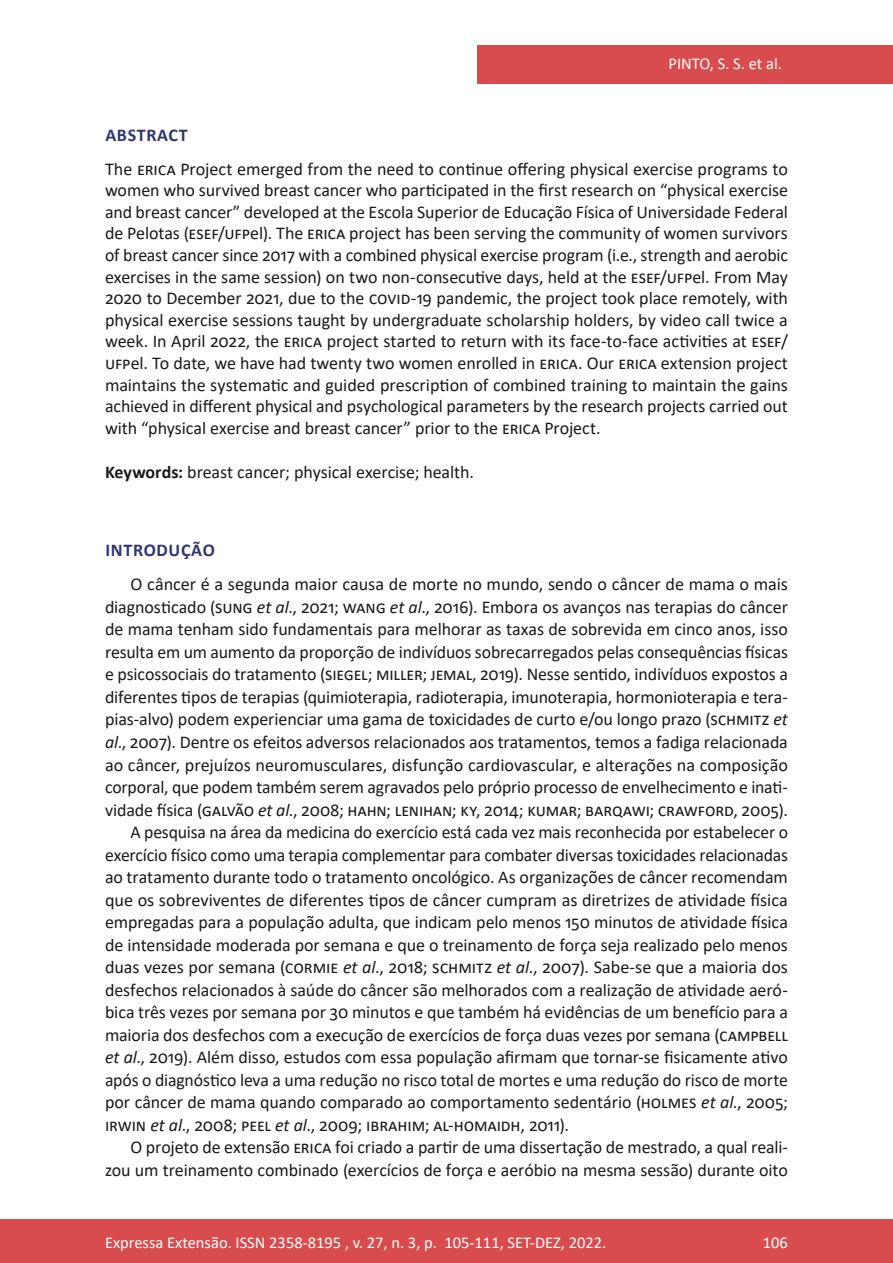
<style>
.page{position:relative;width:893px;height:1263px;background:#fff}
.page>*{position:absolute;margin:0;border:0;box-sizing:border-box;transform-origin:0 0}
.t1{font:18px/21.6px "Calibri";letter-spacing:-.005em;color:#1a1a1a;text-align:justify}
.t2{font:700 18px "Calibri";letter-spacing:.04em;color:#2e3570}
.t3{font:16.5px "Calibri";color:#fff}
.s1{font-weight:700}
.s2{font-style:italic}
</style>
<div class="page">
<div style="left:477px;top:45px;width:416px;height:39px;background:#d94c4d"></div>
<div style="left:0;top:1219px;width:893px;height:44px;background:#d94c4d"></div>
<p class="t3" style="left:668px;top:52px;width:115px">PINTO, S. S. et al.</p>
<p class="t2" style="left:105px;top:122px;width:84px">ABSTRACT</p>
<p class="t1" style="left:105px;top:157px;width:684px">The ERICA Project emerged from the need to continue offering physical exercise programs to women who survived breast cancer who participated in the first research on “physical exercise and breast cancer” developed at the Escola Superior de Educação Física of Universidade Federal de Pelotas (ESEF/UFPel). The ERICA project has been serving the community of women survivors of breast cancer since 2017 with a combined physical exercise program (i.e., strength and aerobic exercises in the same session) on two non-consecutive days, held at the ESEF/UFPel. From May 2020 to December 2021, due to the COVID-19 pandemic, the project took place remotely, with physical exercise sessions taught by undergraduate scholarship holders, by video call twice a week. In April 2022, the ERICA project started to return with its face-to-face activities at ESEF/ UFPel. To date, we have had twenty two women enrolled in ERICA. Our ERICA extension project maintains the systematic and guided prescription of combined training to maintain the gains achieved in different physical and psychological parameters by the research projects carried out with “physical exercise and breast cancer” prior to the ERICA Project.</p>
<p class="t1" style="left:105px;top:461px;width:370px"><span class="s1">Keywords:</span> breast cancer; physical exercise; health.</p>
<p class="t2" style="left:105px;top:537px;width:111px">INTRODUÇÃO</p>
<p class="t1" style="left:130px;top:573px;width:659px">O câncer é a segunda maior causa de morte no mundo, sendo o câncer de mama o mais</p>
<p class="t1" style="left:105px;top:596px;width:684px">diagnosticado (SUNG <span class="s2">et al</span>., 2021; WANG <span class="s2">et al</span>., 2016). Embora os avanços nas terapias do câncer</p>
<p class="t1" style="left:105px;top:618px;width:684px">de mama tenham sido fundamentais para melhorar as taxas de sobrevida em cinco anos, isso</p>
<p class="t1" style="left:105px;top:641px;width:684px">resulta em um aumento da proporção de indivíduos sobrecarregados pelas consequências físicas</p>
<p class="t1" style="left:105px;top:663px;width:684px">e psicossociais do tratamento (SIEGEL; MILLER; JEMAL, 2019). Nesse sentido, indivíduos expostos a</p>
<p class="t1" style="left:105px;top:686px;width:684px">diferentes tipos de terapias (quimioterapia, radioterapia, imunoterapia, hormonioterapia e tera-</p>
<p class="t1" style="left:105px;top:708px;width:684px">pias-alvo) podem experienciar uma gama de toxicidades de curto e/ou longo prazo (SCHMITZ <span class="s2">et</span></p>
<p class="t1" style="left:105px;top:731px;width:684px"><span class="s2">al</span>., 2007). Dentre os efeitos adversos relacionados aos tratamentos, temos a fadiga relacionada</p>
<p class="t1" style="left:105px;top:753px;width:684px">ao câncer, prejuízos neuromusculares, disfunção cardiovascular, e alterações na composição</p>
<p class="t1" style="left:105px;top:776px;width:684px">corporal, que podem também serem agravados pelo próprio processo de envelhecimento e inati-</p>
<p class="t1" style="left:105px;top:798px;width:684px">vidade física (GALVÃO <span class="s2">et al</span>., 2008; HAHN; LENIHAN; KY, 2014; KUMAR; BARQAWI; CRAWFORD, 2005).</p>
<p class="t1" style="left:130px;top:821px;width:659px">A pesquisa na área da medicina do exercício está cada vez mais reconhecida por estabelecer o</p>
<p class="t1" style="left:105px;top:843px;width:684px">exercício físico como uma terapia complementar para combater diversas toxicidades relacionadas</p>
<p class="t1" style="left:105px;top:866px;width:684px">ao tratamento durante todo o tratamento oncológico. As organizações de câncer recomendam</p>
<p class="t1" style="left:105px;top:888px;width:684px">que os sobreviventes de diferentes tipos de câncer cumpram as diretrizes de atividade física</p>
<p class="t1" style="left:105px;top:911px;width:684px">empregadas para a população adulta, que indicam pelo menos 150 minutos de atividade física</p>
<p class="t1" style="left:105px;top:933px;width:684px">de intensidade moderada por semana e que o treinamento de força seja realizado pelo menos</p>
<p class="t1" style="left:105px;top:956px;width:684px">duas vezes por semana (CORMIE <span class="s2">et al</span>., 2018; SCHMITZ <span class="s2">et al</span>., 2007). Sabe-se que a maioria dos</p>
<p class="t1" style="left:105px;top:978px;width:684px">desfechos relacionados à saúde do câncer são melhorados com a realização de atividade aeró-</p>
<p class="t1" style="left:105px;top:1001px;width:684px">bica três vezes por semana por 30 minutos e que também há evidências de um benefício para a</p>
<p class="t1" style="left:105px;top:1023px;width:684px">maioria dos desfechos com a execução de exercícios de força duas vezes por semana (CAMPBELL</p>
<p class="t1" style="left:105px;top:1046px;width:684px"><span class="s2">et al</span>., 2019). Além disso, estudos com essa população afirmam que tornar-se fisicamente ativo</p>
<p class="t1" style="left:105px;top:1068px;width:684px">após o diagnóstico leva a uma redução no risco total de mortes e uma redução do risco de morte</p>
<p class="t1" style="left:105px;top:1091px;width:684px">por câncer de mama quando comparado ao comportamento sedentário (HOLMES <span class="s2">et al</span>., 2005;</p>
<p class="t1" style="left:105px;top:1113px;width:466px">IRWIN <span class="s2">et al</span>., 2008; PEEL <span class="s2">et al</span>., 2009; IBRAHIM; AL-HOMAIDH, 2011).</p>
<p class="t1" style="left:130px;top:1136px;width:659px">O projeto de extensão ERICA foi criado a partir de uma dissertação de mestrado, a qual reali-</p>
<p class="t1" style="left:105px;top:1158px;width:684px">zou um treinamento combinado (exercícios de força e aeróbio na mesma sessão) durante oito</p>
<p class="t3" style="left:105px;top:1230px;width:503px">Expressa Extensão. ISSN 2358-8195 , v. 27, n. 3, p. 105-111, SET-DEZ, 2022.</p>
<p class="t3" style="left:763px;top:1230px;width:27px">106</p>
</div>
